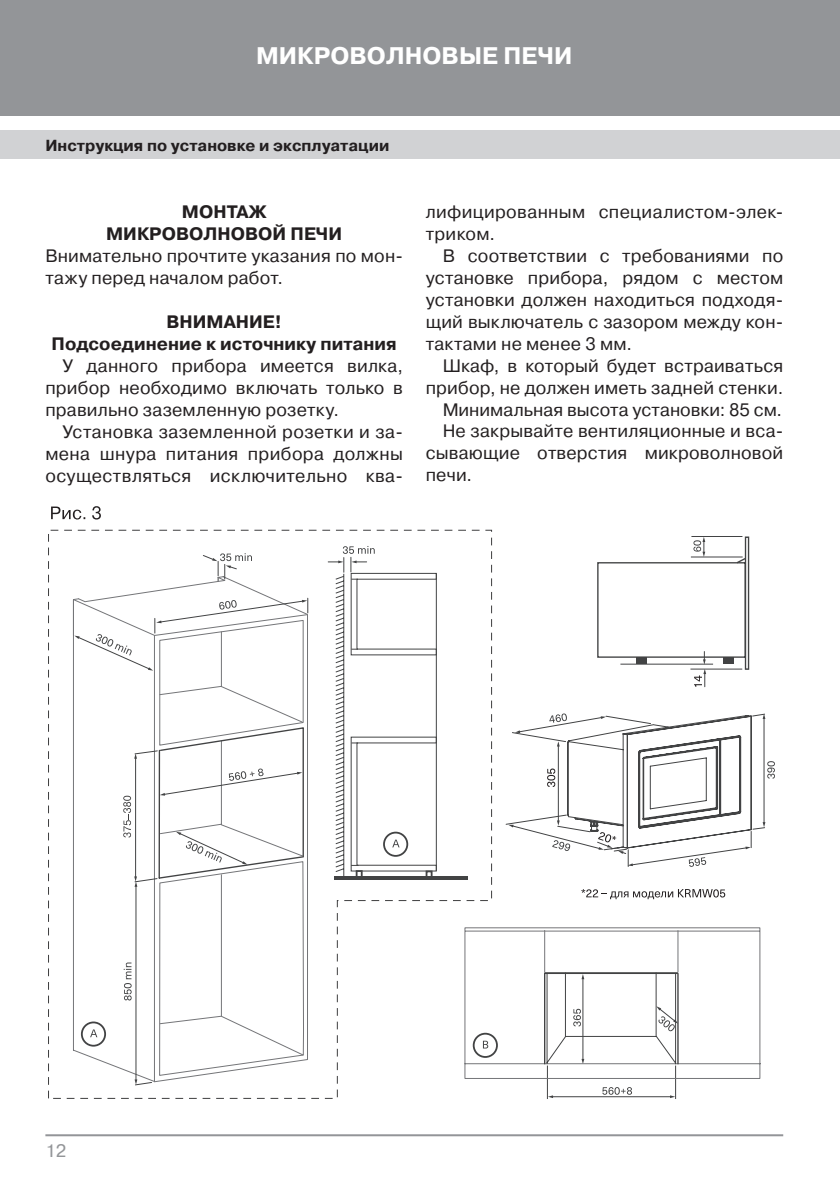
<style>
.page{position:relative;width:840px;height:1191px;background:#fff}
.page>*{position:absolute;margin:0;border:0;box-sizing:border-box;transform-origin:0 0}
.t1{font:700 24px "Pragmatica C";color:#fff}
.t2{font:18px/22px "Pragmatica C";letter-spacing:.01em;color:#231f20;text-align:justify}
.t3{font:700 18px/22px "Pragmatica C";color:#231f20;text-align:center}
.t4{font:18px "Pragmatica C";color:#939598}
.t5{font:700 16px "Pragmatica C";color:#231f20}
</style>
<div class="page">
<div style="left:0;top:0;width:839px;height:116px;background:#939598"></div>
<div style="left:0;top:130px;width:839px;height:29px;background:#d1d2d4"></div>
<hr style="left:45px;top:1134px;width:737px;height:2px;background:#939598">
<hr style="left:552px;top:1096px;width:118px;height:1px;background:#424344">
<svg style="left:669px;top:1095px;width:5px;height:3px"></svg>
<svg style="left:602px;top:1087px;width:29px;height:7px"></svg>
<hr style="left:675px;top:1065px;width:1px;height:34px;background:#424344">
<hr style="left:546px;top:1065px;width:1px;height:34px;background:#424344">
<svg style="left:492px;top:927px;width:269px;height:152px"></svg>
<hr style="left:543px;top:972px;width:2px;height:92px;background:#424344">
<hr style="left:677px;top:973px;width:1px;height:91px;background:#424344">
<svg style="left:545px;top:971px;width:132px;height:94px"></svg>
<hr style="left:544px;top:930px;width:1px;height:42px;background:#747578">
<hr style="left:677px;top:930px;width:1px;height:42px;background:#747578">
<svg style="left:597px;top:536px;width:152px;height:151px"></svg>
<svg style="left:505px;top:713px;width:269px;height:154px"></svg>
<svg style="left:581px;top:889px;width:143px;height:10px"></svg>
<svg style="left:48px;top:530px;width:444px;height:569px"></svg>
<svg style="left:51px;top:506px;width:50px;height:13px"></svg>
<h1 class="t1" style="left:256px;top:42px;width:318px">МИКРОВОЛНОВЫЕ ПЕЧИ</h1>
<p class="t5" style="left:45px;top:136px;width:345px">Инструкция по установке и эксплуатации</p>
<p class="t3" style="left:106px;top:201px;width:237px">МОНТАЖ<br>МИКРОВОЛНОВОЙ ПЕЧИ</p>
<p class="t2" style="left:45px;top:245px;width:359px">Внимательно прочтите указания по мон&shy;тажу перед началом работ.</p>
<p class="t3" style="left:52px;top:311px;width:346px">ВНИМАНИЕ!<br>Подсоединение к источнику питания</p>
<p class="t2" style="left:45px;top:355px;width:359px;text-indent:17px">У данного прибора имеется вилка, прибор необходимо включать только в правильно заземленную розетку.</p>
<p class="t2" style="left:45px;top:421px;width:359px;text-indent:17px">Установка заземленной розетки и за&shy;мена шнура питания прибора должны осуществляться исключительно ква-</p>
<p class="t2" style="left:425px;top:201px;width:359px">лифицированным специалистом-элек&shy;триком.</p>
<p class="t2" style="left:425px;top:245px;width:359px;text-indent:17px">В соответствии с требованиями по установке прибора, рядом с местом установки должен находиться подходя&shy;щий выключатель с зазором между кон&shy;тактами не менее 3 мм.</p>
<p class="t2" style="left:442px;top:355px;width:342px">Шкаф, в который будет встраиваться</p>
<p class="t2" style="left:425px;top:377px;width:359px">прибор, не должен иметь задней стенки.</p>
<p class="t2" style="left:442px;top:398px;width:341px">Минимальная высота установки: 85 см.</p>
<p class="t2" style="left:442px;top:420px;width:342px">Не закрывайте вентиляционные и вса-</p>
<p class="t2" style="left:425px;top:442px;width:359px">сывающие отверстия микроволновой</p>
<p class="t2" style="left:425px;top:463px;width:48px">печи.</p>
<p class="t4" style="left:45px;top:1140px;width:22px">12</p>
</div>
